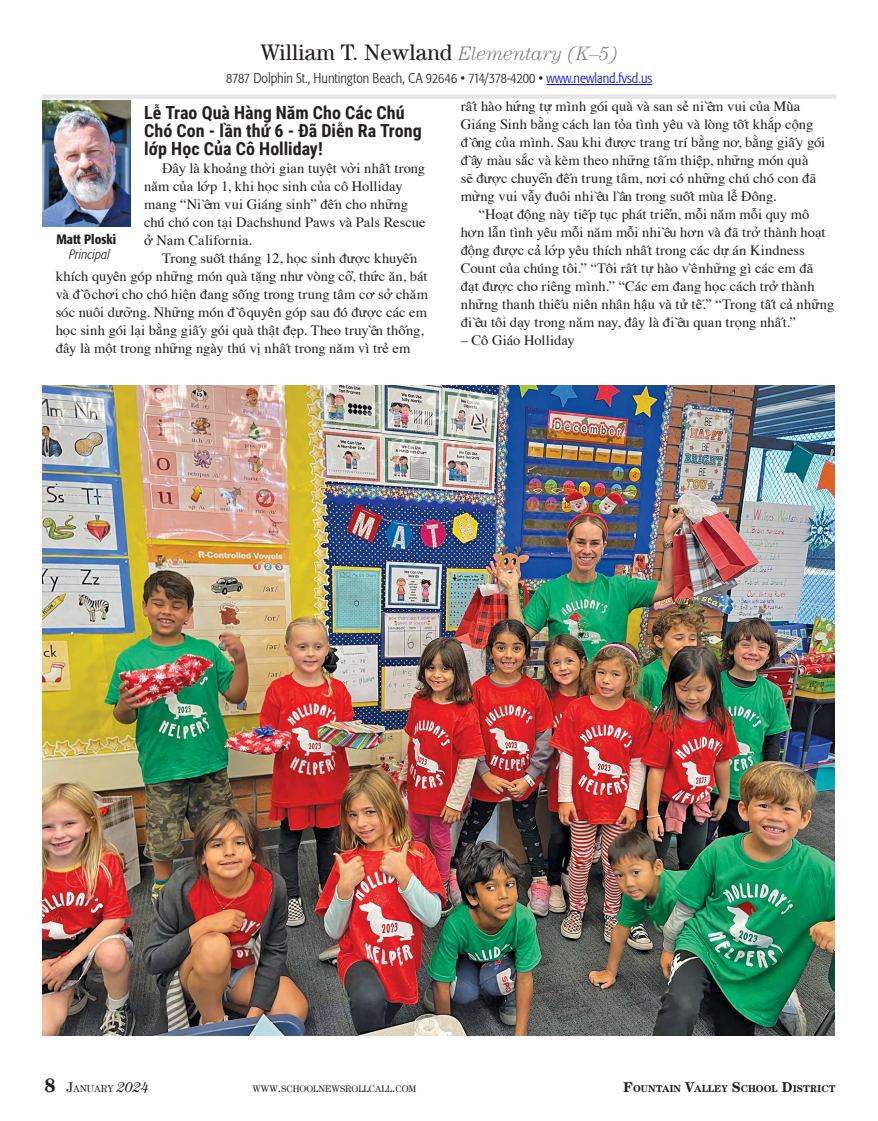
<style>
.page{position:relative;width:878px;height:1121px;background:#fff}
.page>*{position:absolute;margin:0;border:0;box-sizing:border-box;transform-origin:0 0}
.t1{font:22.5px "Century LT";letter-spacing:.005em;color:#231f20}
.t2{font:700 18px/18px "Roboto Condensed";color:#231f20}
.t3{font:14.25px/18px "Times";color:#231f20}
.t4{font:300 condensed 14.25px "Formata";letter-spacing:-.005em;color:#231f20}
.t5{font:500 condensed 13.5px "Formata";color:#231f20}
.t6{font:italic 300 condensed 13.5px "Formata";letter-spacing:.005em;color:#231f20}
.t7{font:700 10.05px "Century LT";color:#231f20}
.t8{font:10.05px "Century LT";color:#231f20}
.t9{font:9.45px "Century LT";color:#231f20}
.s1{font-weight:300;font-style:italic;font-size:19.5px;color:#808285}
.s2{color:#00f}
.s3{font-weight:700;font-size:19.5px}
.s4{font-size:14.25px}
.s5{font-style:italic;font-size:14.25px}
.s6{font-size:13.5px}
</style>
<div class="page">
<div style="left:42px;top:94px;width:794px;height:5px;background:#e6e7e8"></div>
<hr style="left:546px;top:84px;width:106px;height:1px;background:#00f">
<img style="left:42px;top:100px;width:89px;height:126px">
<img style="left:42px;top:385px;width:792px;height:650px">
<h1 class="t1" style="left:260px;top:39px;width:359px">William T. Newland <span class="s1">Elementary (K–5)</span></h1>
<p class="t4" style="left:226px;top:70px;width:427px">8787 Dolphin St., Huntington Beach, CA 92646 • 714/378-4200 • <span class="s2">www.newland.fvsd.us</span></p>
<p class="t2" style="left:144px;top:103px;width:279px">Lễ Trao Quà Hàng Năm Cho Các Chú<br>Chó Con - lần thứ 6 - Đã Diễn Ra Trong lớp Học Của Cô Holliday!</p>
<p class="t3" style="left:144px;top:158px;width:283px;text-indent:18px">Đây là khoảng thời gian tuyệt vời nhất trong năm của lớp 1, khi học sinh của cô Holliday mang “Niềm vui Giáng sinh” đến cho những chú chó con tại Dachshund Paws và Pals Rescue ở Nam California.</p>
<p class="t3" style="left:56px;top:248px;width:374px;text-indent:106px">Trong suốt tháng 12, học sinh được khuyến khích quyên góp những món quà tặng như vòng cổ, thức ăn, bát và đồ chơi cho chó hiện đang sống trong trung tâm cơ sở chăm sóc nuôi dưỡng. Những món đồ quyên góp sau đó được các em học sinh gói lại bằng giấy gói quà thật đẹp. Theo truyền thống, đây là một trong những ngày thú vị nhất trong năm vì trẻ em</p>
<p class="t5" style="left:56px;top:231px;width:61px">Matt Ploski</p>
<p class="t6" style="left:69px;top:247px;width:42px">Principal</p>
<p class="t3" style="left:460px;top:96px;width:366px">rất hào hứng tự mình gói quà và san sẻ niềm vui của Mùa Giáng Sinh bằng cách lan tỏa tình yêu và lòng tốt khắp cộng đồng của mình. Sau khi được trang trí bằng nơ, bằng giấy gói đầy màu sắc và kèm theo những tấm thiệp, những món quà<br>sẽ được chuyển đến trung tâm, nơi có những chú chó con đã mừng vui vẫy đuôi nhiều lần trong suốt mùa lễ Đông.</p>
<p class="t3" style="left:460px;top:204px;width:375px;text-indent:18px">“Hoạt động này tiếp tục phát triển, mỗi năm mỗi quy mô hơn lẫn tình yêu mỗi năm mỗi nhiều hơn và đã trở thành hoạt động được cả lớp yêu thích nhất trong các dự án Kindness Count của chúng tôi.” “Tôi rất tự hào về những gì các em đã đạt được cho riêng mình.” “Các em đang học cách trở thành những thanh thiếu niên nhân hậu và tử tế.” “Trong tất cả những điều tôi dạy trong năm nay, đây là điều quan trọng nhất.”</p>
<p class="t3" style="left:460px;top:330px;width:116px">– Cô Giáo Holliday</p>
<p class="t8" style="left:44px;top:1082px;width:106px"><span class="s3">8</span> <span class="s4">J</span>ANUARY <span class="s5">2024</span></p>
<p class="t9" style="left:252px;top:1082px;width:165px">WWW<span class="s6">.</span>SCHOOLNEWSROLLCALL<span class="s6">.</span>COM</p>
<p class="t7" style="left:623px;top:1082px;width:213px"><span class="s4">F</span>OUNTAIN <span class="s4">V</span>ALLEY <span class="s4">S</span>CHOOL <span class="s4">D</span>ISTRICT</p>
</div>
